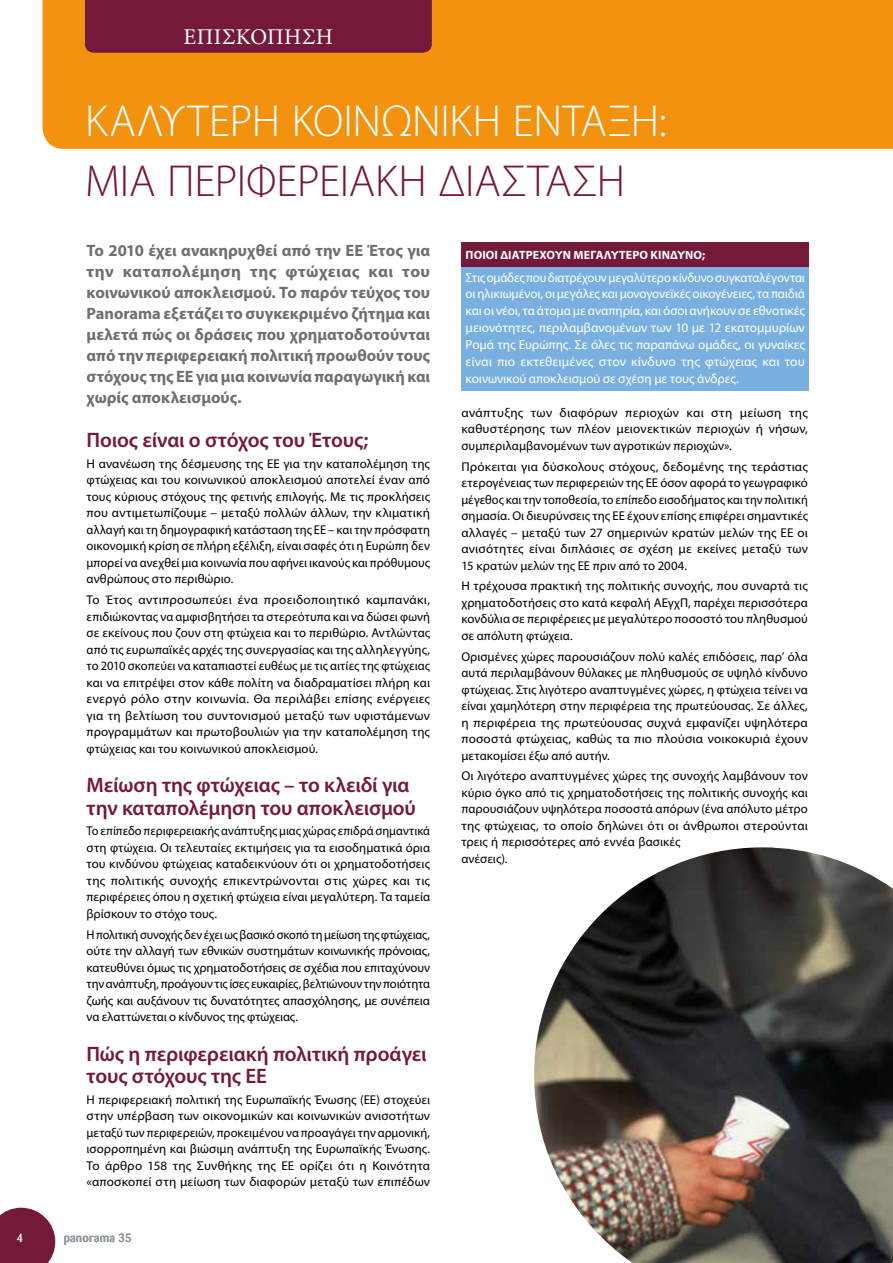
<style>
.page{position:relative;width:893px;height:1263px;background:#fff}
.page>*{position:absolute;margin:0;border:0;box-sizing:border-box;transform-origin:0 0}
.t1{font:300 45px "Myriad Pro";color:#fff}
.t2{font:300 45px "Myriad Pro";letter-spacing:-.005em;color:#75193a}
.t3{font:22.5px "Minion Pro";letter-spacing:.02em;color:#fff}
.t4{font:600 21px/22.5px "Myriad Pro";letter-spacing:-.01em;color:#75193a}
.t5{font:700 16.5px/21px "Myriad Pro";color:#6f6f6e;text-align:justify}
.t6{font:13.2px/16.8px "Myriad Pro";letter-spacing:-.005em;color:#fff;text-align:justify}
.t7{font:12.75px/16.5px "Myriad Pro";letter-spacing:.005em;color:#000;text-align:justify}
.t8{font:700 12px "Myriad Pro";letter-spacing:.01em;color:#fff}
.t9{font:500 12px "Barmeno";letter-spacing:.02em;color:#90989c}
.t10{font:500 12px "Barmeno";color:#fff}
</style>
<div class="page">
<div style="left:43px;top:0;width:850px;height:149px;background:#f3920f"></div>
<img style="left:534px;top:847px;width:359px;height:416px">
<svg style="left:0;top:1208px;width:55px;height:55px;background:#83314f"></svg>
<div style="left:85px;top:0;width:347px;height:52px;background:#75193a"></div>
<div style="left:461px;top:242px;width:348px;height:25px;background:#75193a"></div>
<div style="left:461px;top:267px;width:348px;height:124px;background:#7ab0e0"></div>
<h2 class="t3" style="left:184px;top:21px;width:151px">ΕΠΙΣΚΟΠΗΣΗ</h2>
<h1 class="t1" style="left:85px;top:96px;width:583px">ΚΑΛΥΤΕΡΗ ΚΟΙΝΩΝΙΚΗ ΕΝΤΑΞΗ:</h1>
<h1 class="t2" style="left:85px;top:156px;width:542px">ΜΙΑ ΠΕΡΙΦΕΡΕΙΑΚΗ ΔΙΑΣΤΑΣΗ</h1>
<p class="t5" style="left:87px;top:240px;width:345px">Το 2010 έχει ανακηρυχθεί από την ΕΕ Έτος για την καταπολέμηση της φτώχειας και του κοινωνικού αποκλεισμού. Το παρόν τεύχος του Panorama εξετάζει το συγκεκριμένο ζήτημα και μελετά πώς οι δράσεις που χρηματοδοτούνται από την περιφερειακή πολιτική προωθούν τους στόχους της ΕΕ για μια κοινωνία παραγωγική και χωρίς αποκλεισμούς.</p>
<h3 class="t4" style="left:87px;top:428px;width:283px">Ποιος είναι ο στόχος του Έτους;</h3>
<p class="t7" style="left:87px;top:455px;width:345px">Η ανανέωση της δέσμευσης της ΕΕ για την καταπολέμηση της φτώχειας και του κοινωνικού αποκλεισμού αποτελεί έναν από τους κύριους στόχους της φετινής επιλογής. Με τις προκλήσεις που αντιμετωπίζουμε – μεταξύ πολλών άλλων, την κλιματική αλλαγή και τη δημογραφική κατάσταση της ΕΕ – και την πρόσφατη οικονομική κρίση σε πλήρη εξέλιξη, είναι σαφές ότι η Ευρώπη δεν μπορεί να ανεχθεί μια κοινωνία που αφήνει ικανούς και πρόθυμους ανθρώπους στο περιθώριο.</p>
<p class="t7" style="left:87px;top:591px;width:345px">Το Έτος αντιπροσωπεύει ένα προειδοποιητικό καμπανάκι, επιδιώκοντας να αμφισβητήσει τα στερεότυπα και να δώσει φωνή σε εκείνους που ζουν στη φτώχεια και το περιθώριο. Αντλώντας από τις ευρωπαϊκές αρχές της συνεργασίας και της αλληλεγγύης, το 2010 σκοπεύει να καταπιαστεί ευθέως με τις αιτίες της φτώχειας και να επιτρέψει στον κάθε πολίτη να διαδραματίσει πλήρη και ενεργό ρόλο στην κοινωνία. Θα περιλάβει επίσης ενέργειες για τη βελτίωση του συντονισμού μεταξύ των υφιστάμενων προγραμμάτων και πρωτοβουλιών για την καταπολέμηση της φτώχειας και του κοινωνικού αποκλεισμού.</p>
<h3 class="t4" style="left:87px;top:773px;width:331px">Μείωση της φτώχειας – το κλειδί για την καταπολέμηση του αποκλεισμού</h3>
<p class="t7" style="left:87px;top:823px;width:345px">Το επίπεδο περιφερειακής ανάπτυξης μιας χώρας επιδρά σημαντικά στη φτώχεια. Οι τελευταίες εκτιμήσεις για τα εισοδηματικά όρια του κινδύνου φτώχειας καταδεικνύουν ότι οι χρηματοδοτήσεις της πολιτικής συνοχής επικεντρώνονται στις χώρες και τις περιφέρειες όπου η σχετική φτώχεια είναι μεγαλύτερη. Τα ταμεία βρίσκουν το στόχο τους.</p>
<p class="t7" style="left:87px;top:926px;width:345px">Η πολιτική συνοχής δεν έχει ως βασικό σκοπό τη μείωση της φτώχειας, ούτε την αλλαγή των εθνικών συστημάτων κοινωνικής πρόνοιας, κατευθύνει όμως τις χρηματοδοτήσεις σε σχέδια που επιταχύνουν την ανάπτυξη, προάγουν τις ίσες ευκαιρίες, βελτιώνουν την ποιότητα ζωής και αυξάνουν τις δυνατότητες απασχόλησης, με συνέπεια να ελαττώνεται ο κίνδυνος της φτώχειας.</p>
<h3 class="t4" style="left:87px;top:1042px;width:342px">Πώς η περιφερειακή πολιτική προάγει τους στόχους της ΕΕ</h3>
<p class="t7" style="left:87px;top:1091px;width:345px">Η περιφερειακή πολιτική της Ευρωπαϊκής Ένωσης (ΕΕ) στοχεύει στην υπέρβαση των οικονομικών και κοινωνικών ανισοτήτων μεταξύ των περιφερειών, προκειμένου να προαγάγει την αρμονική, ισορροπημένη και βιώσιμη ανάπτυξη της Ευρωπαϊκής Ένωσης.<br>Το άρθρο 158 της Συνθήκης της ΕΕ ορίζει ότι η Κοινότητα «αποσκοπεί στη μείωση των διαφορών μεταξύ των επιπέδων</p>
<p class="t10" style="left:17px;top:1231px;width:8px">4</p>
<p class="t9" style="left:64px;top:1230px;width:69px">panorama 35</p>
<p class="t8" style="left:466px;top:248px;width:241px">ΠΟΙΟΙ ΔΙΑΤΡΕΧΟΥΝ ΜΕΓΑΛΥΤΕΡΟ ΚΙΝΔΥΝΟ;</p>
<p class="t6" style="left:466px;top:268px;width:341px">Στις ομάδες που διατρέχουν μεγαλύτερο κίνδυνο συγκαταλέγονται οι ηλικιωμένοι, οι μεγάλες και μονογονεϊκές οικογένειες, τα παιδιά και οι νέοι, τα άτομα με αναπηρία, και όσοι ανήκουν σε εθνοτικές μειονότητες, περιλαμβανομένων των 10 με 12 εκατομμυρίων Ρομά της Ευρώπης. Σε όλες τις παραπάνω ομάδες, οι γυναίκες είναι πιο εκτεθειμένες στον κίνδυνο της φτώχειας και του κοινωνικού αποκλεισμού σε σχέση με τους άνδρες.</p>
<p class="t7" style="left:461px;top:404px;width:348px">ανάπτυξης των διαφόρων περιοχών και στη μείωση της καθυστέρησης των πλέον μειονεκτικών περιοχών ή νήσων, συμπεριλαμβανομένων των αγροτικών περιοχών».</p>
<p class="t7" style="left:461px;top:458px;width:348px">Πρόκειται για δύσκολους στόχους, δεδομένης της τεράστιας ετερογένειας των περιφερειών της ΕΕ όσον αφορά το γεωγραφικό μέγεθος και την τοποθεσία, το επίπεδο εισοδήματος και την πολιτική σημασία. Οι διευρύνσεις της ΕΕ έχουν επίσης επιφέρει σημαντικές αλλαγές – μεταξύ των 27 σημερινών κρατών μελών της ΕΕ οι ανισότητες είναι διπλάσιες σε σχέση με εκείνες μεταξύ των 15 κρατών μελών της ΕΕ πριν από το 2004.</p>
<p class="t7" style="left:461px;top:577px;width:348px">Η τρέχουσα πρακτική της πολιτικής συνοχής, που συναρτά τις χρηματοδοτήσεις στο κατά κεφαλή ΑΕγχΠ, παρέχει περισσότερα κονδύλια σε περιφέρειες με μεγαλύτερο ποσοστό του πληθυσμού σε απόλυτη φτώχεια.</p>
<p class="t7" style="left:461px;top:648px;width:348px">Ορισμένες χώρες παρουσιάζουν πολύ καλές επιδόσεις, παρ’ όλα αυτά περιλαμβάνουν θύλακες με πληθυσμούς σε υψηλό κίνδυνο φτώχειας. Στις λιγότερο αναπτυγμένες χώρες, η φτώχεια τείνει να είναι χαμηλότερη στην περιφέρεια της πρωτεύουσας. Σε άλλες, η περιφέρεια της πρωτεύουσας συχνά εμφανίζει υψηλότερα ποσοστά φτώχειας, καθώς τα πιο πλούσια νοικοκυριά έχουν μετακομίσει έξω από αυτήν.</p>
<p class="t7" style="left:461px;top:767px;width:348px;text-align:left">Οι λιγότερο αναπτυγμένες χώρες της συνοχής λαμβάνουν τον κύριο όγκο από τις χρηματοδοτήσεις της πολιτικής συνοχής και παρουσιάζουν υψηλότερα ποσοστά απόρων (ένα απόλυτο μέτρο της φτώχειας, το οποίο δηλώνει ότι οι άνθρωποι στερούνται τρεις ή περισσότερες από εννέα βασικές<br>ανέσεις).</p>
</div>
